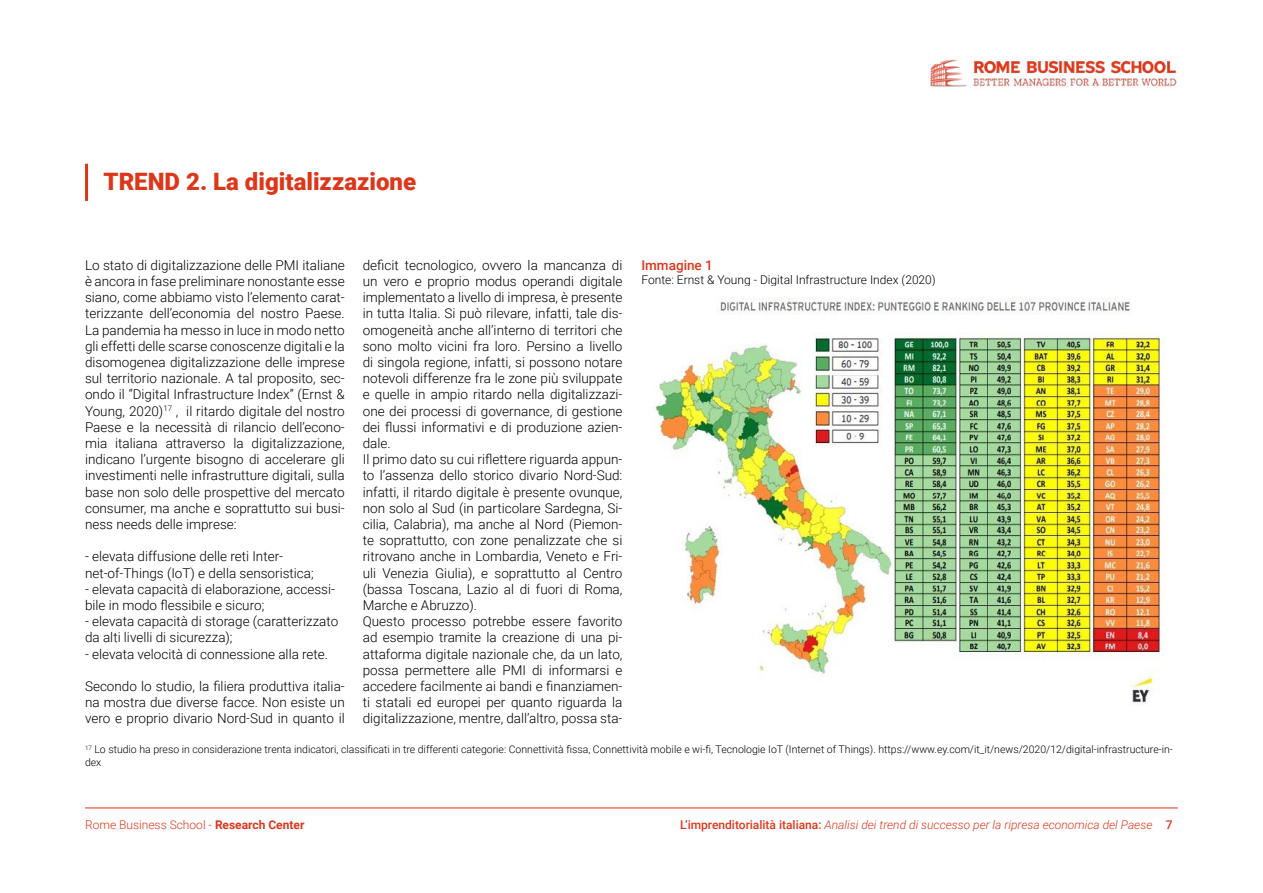
<style>
.page{position:relative;width:1263px;height:893px;background:#fff}
.page>*{position:absolute;margin:0;border:0;box-sizing:border-box;transform-origin:0 0}
.t1{font:900 24px "Roboto";color:#dd371b}
.t2{font:300 13.5px/16.2px "Roboto";color:#000}
.t3{font:500 13.5px "Roboto";color:#dd371b}
.t4{font:italic 300 12px "Roboto";color:#dd371b}
.t5{font:300 12px "Roboto";color:#000}
.t6{font:300 12px "Roboto";color:#dd371b}
.t7{font:300 10.5px/12.6px "Roboto";color:#000}
.s1{font-weight:700}
.s2{font-weight:500;font-style:normal}
</style>
<div class="page">
<hr style="left:85px;top:808px;width:1093px;height:1px;background:#dd371b">
<img style="left:930px;top:59px;width:247px;height:29px">
<hr style="left:85px;top:164px;width:3px;height:37px;background:#dd371b">
<img style="left:653px;top:298px;width:507px;height:405px">
<h1 class="t1" style="left:104px;top:165px;width:314px">TREND 2. La digitalizzazione</h1>
<p class="t2" style="left:85px;top:256px;width:261px;text-align:justify">Lo stato di digitalizzazione delle PMI italiane è ancora in fase preliminare nonostante esse siano, come abbiamo visto l’elemento carat&shy;terizzante dell’economia del nostro Paese.<br>La pandemia ha messo in luce in modo netto gli effetti delle scarse conoscenze digitali e la disomogenea digitalizzazione delle imprese sul territorio nazionale. A tal proposito, sec&shy;ondo il “Digital Infrastructure Index” (Ernst &amp; Young, 2020)<sup>17</sup> , il ritardo digitale del nostro Paese e la necessità di rilancio dell’econo&shy;mia italiana attraverso la digitalizzazione, indicano l’urgente bisogno di accelerare gli investimenti nelle infrastrutture digitali, sulla base non solo delle prospettive del mercato consumer, ma anche e soprattutto sui busi&shy;ness needs delle imprese:</p>
<p class="t2" style="left:85px;top:548px;width:230px">- elevata diffusione delle reti Inter&shy;net-of-Things (IoT) e della sensoristica;</p>
<p class="t2" style="left:85px;top:580px;width:251px">- elevata capacità di elaborazione, accessi&shy;bile in modo flessibile e sicuro;</p>
<p class="t2" style="left:85px;top:613px;width:255px">- elevata capacità di storage (caratterizzato da alti livelli di sicurezza);</p>
<p class="t2" style="left:85px;top:645px;width:245px">- elevata velocità di connessione alla rete.</p>
<p class="t2" style="left:85px;top:677px;width:261px;text-align:justify">Secondo lo studio, la filiera produttiva italia&shy;na mostra due diverse facce. Non esiste un vero e proprio divario Nord-Sud in quanto il</p>
<p class="t2" style="left:363px;top:256px;width:261px">deficit tecnologico, ovvero la mancanza di un vero e proprio modus operandi digitale implementato a livello di impresa, è presente in tutta Italia. Si può rilevare, infatti, tale dis&shy;omogeneità anche all’interno di territori che sono molto vicini fra loro. Persino a livello di singola regione, infatti, si possono notare notevoli differenze fra le zone più sviluppate e quelle in ampio ritardo nella digitalizzazi&shy;one dei processi di governance, di gestione dei flussi informativi e di produzione azien&shy;dale.<br>Il primo dato su cui riflettere riguarda appun&shy;to l’assenza dello storico divario Nord-Sud: infatti, il ritardo digitale è presente ovunque, non solo al Sud (in particolare Sardegna, Si&shy;cilia, Calabria), ma anche al Nord (Piemon&shy;te soprattutto, con zone penalizzate che si ritrovano anche in Lombardia, Veneto e Fri&shy;uli Venezia Giulia), e soprattutto al Centro (bassa Toscana, Lazio al di fuori di Roma, Marche e Abruzzo).<br>Questo processo potrebbe essere favorito ad esempio tramite la creazione di una pi&shy;attaforma digitale nazionale che, da un lato, possa permettere alle PMI di informarsi e accedere facilmente ai bandi e finanziamen&shy;ti statali ed europei per quanto riguarda la digitalizzazione, mentre, dall’altro, possa sta-</p>
<p class="t3" style="left:641px;top:255px;width:73px">Immagine 1</p>
<p class="t5" style="left:641px;top:271px;width:296px">Fonte: Ernst &amp; Young - Digital Infrastructure Index (2020)</p>
<p class="t7" style="left:85px;top:743px;width:1089px"><sup>17</sup> Lo studio ha preso in considerazione trenta indicatori, classificati in tre differenti categorie: Connettività fissa, Connettività mobile e wi-fi, Tecnologie IoT (Internet of Things). https://www.ey.com/it_it/news/2020/12/digital-infrastructure-in&shy;dex</p>
<p class="t6" style="left:85px;top:816px;width:221px">Rome Business School - <span class="s1">Research Center</span></p>
<p class="t4" style="left:680px;top:816px;width:494px"><span class="s2">L’imprenditorialità italiana:</span> Analisi dei trend di successo per la ripresa economica del Paese <span class="s2">7</span></p>
</div>
